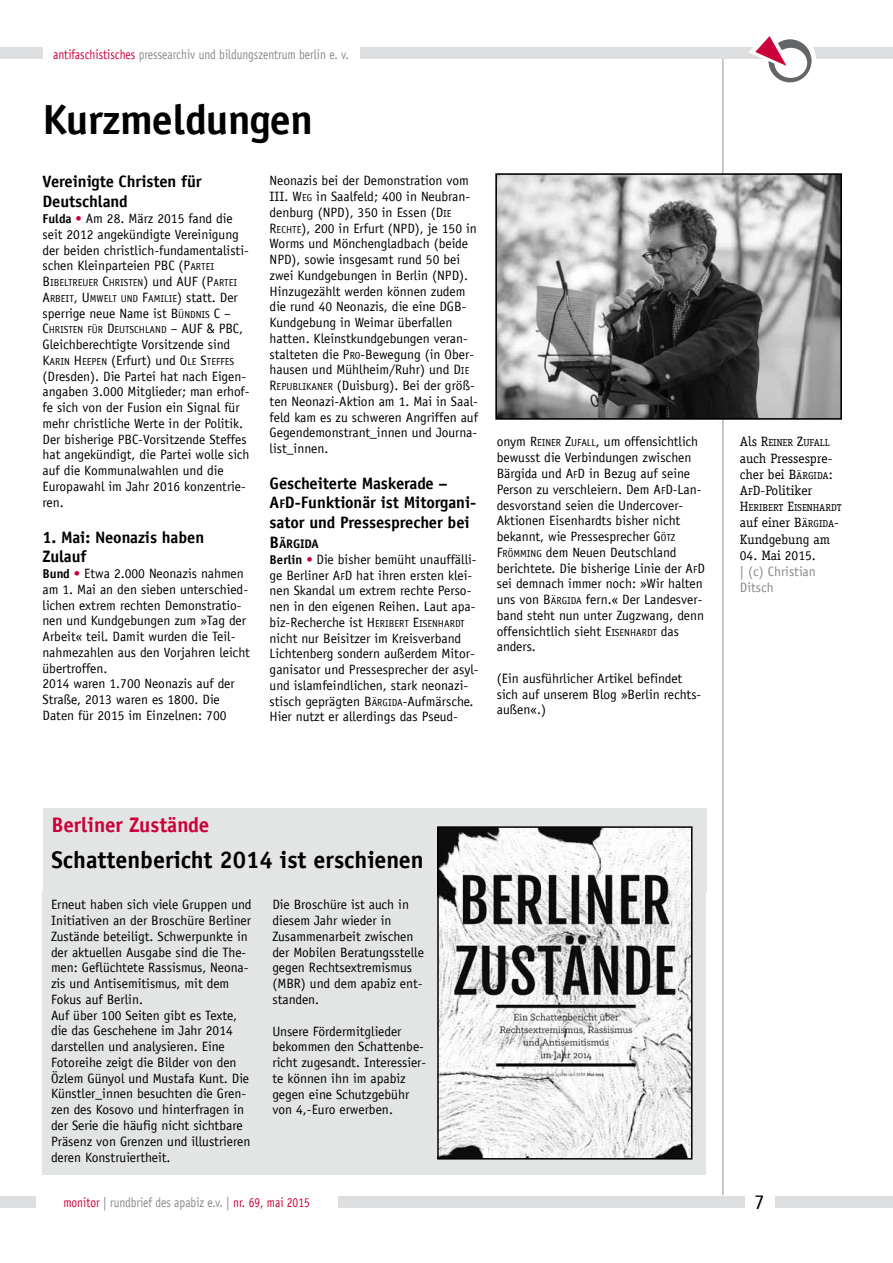
<style>
.page{position:relative;width:893px;height:1263px;background:#fff}
.page>*{position:absolute;margin:0;border:0;box-sizing:border-box;transform-origin:0 0}
.t1{font:700 42px "Officina Sans LT";letter-spacing:-.005em;color:#000}
.t2{font:700 24px "Officina Sans LT";color:#000}
.t3{font:700 21px "Officina Sans LT";color:#c90039}
.t4{font:21px "Officina Sans LT";color:#000}
.t5{font:700 16.5px/19.8px "Officina Sans LT";letter-spacing:-.005em;color:#000}
.t6{font:13.5px/15.8px "Officina Sans LT";color:#000}
.t7{font:13.5px "Officina Sans LT";color:#87888a;scale:.85 1}
.t8{font:13.5px/16.2px "Officina Serif LT";color:#000;text-align:justify}
.t9{font:13.5px/16.2px "Officina Sans LT";color:#87888a}
.t10{font:700 12.3px "Officina Sans LT";color:#000}
.t11{font:10.2px/15.8px "Officina Sans LT";color:#000}
.t12{font:10.2px "Officina Serif LT";color:#000}
.s1{color:#c90039}
.s2{font-weight:700;font-size:12.75px}
.s3{font-family:"Officina Serif LT";font-size:12.75px;color:#c90039}
.s4{font-style:inherit}
.s5{font-size:10.2px}
.s6{font-size:13.5px}
.s7{font-size:12.3px}
.s8{font-size:16.5px}
</style>
<div class="page">
<div style="left:0;top:1196px;width:893px;height:12px;background:#dddedf"></div>
<div style="left:0;top:47px;width:893px;height:12px;background:#dddedf"></div>
<svg style="left:765px;top:34px;width:51px;height:51px"></svg>
<div style="left:768px;top:39px;width:43px;height:43px;background:#646567;border-radius:50%"></div>
<div style="left:774px;top:48px;width:33px;height:30px;background:#fff;border-radius:50%"></div>
<svg style="left:749px;top:34px;width:48px;height:39px"></svg>
<hr style="left:722px;top:59px;width:1px;height:1136px;background:#9c9e9f">
<div style="left:43px;top:32px;width:316px;height:43px;background:#fff"></div>
<div style="left:745px;top:1185px;width:30px;height:35px;background:#fff"></div>
<div style="left:36px;top:1189px;width:302px;height:26px;background:#fff"></div>
<div style="left:43px;top:808px;width:663px;height:84px;background:#e3e4e4"></div>
<div style="left:43px;top:891px;width:663px;height:284px;background:#e3e4e4"></div>
<img style="left:440px;top:829px;width:249px;height:327px">
<div style="left:437px;top:826px;width:255px;height:333px;border:2px solid #000"></div>
<img style="left:498px;top:176px;width:341px;height:241px">
<div style="left:495px;top:173px;width:347px;height:247px;border:2px solid #000"></div>
<p class="t7" style="left:53px;top:46px;width:349px"><span class="s1">antifaschistisches</span> pressearchiv und bildungszentrum berlin e. v.</p>
<h1 class="t1" style="left:43px;top:93px;width:272px">Kurzmeldungen</h1>
<p class="t5" style="left:43px;top:172px;width:161px">Vereinigte Christen für<br>Deutschland</p>
<p class="t6" style="left:43px;top:211px;width:208px"><span class="s2">Fulda</span> <span class="s3">•</span> Am 28. März 2015 fand die seit 2012 angekündigte Vereinigung der beiden christlich-fundamentalisti&shy;schen Kleinparteien PBC (<span class="s4">P</span><span class="s5">ARTEI</span></p>
<p class="t11" style="left:43px;top:275px;width:197px"><span class="s6">B</span>IB ELTREU ER <span class="s6">C</span>HRISTEN<span class="s6">) und AUF (</span><span class="s6">P</span>ARTEI<br><span class="s6">A</span>RB EIT<span class="s6">, U</span>MWELT U ND <span class="s6">F</span>AMILIE<span class="s6">) statt. Der</span></p>
<p class="t6" style="left:43px;top:305px;width:190px">sperrige neue Name ist <span class="s4">B</span><span class="s5">ÜNDNIS</span> <span class="s4">C –</span></p>
<p class="t11" style="left:43px;top:322px;width:202px"><span class="s6">C</span>HRISTEN FÜR <span class="s6">D</span>EUTSCHLAND <span class="s6">– AUF &amp; PBC</span><span class="s6">,</span></p>
<p class="t6" style="left:43px;top:337px;width:189px">Gleichberechtigte Vorsitzende sind</p>
<p class="t11" style="left:43px;top:353px;width:192px"><span class="s6">K</span>ARIN <span class="s6">H</span> EEPEN <span class="s6">(Erfurt) und</span> <span class="s6">O</span>LE <span class="s6">S</span>TEFFES</p>
<p class="t6" style="left:43px;top:368px;width:209px">(Dresden). Die Partei hat nach Eigen&shy;angaben 3.000 Mitglieder; man erhof&shy;fe sich von der Fusion ein Signal für mehr christliche Werte in der Politik.<br>Der bisherige PBC-Vorsitzende Steffes hat angekündigt, die Partei wolle sich auf die Kommunalwahlen und die Europawahl im Jahr 2016 konzentrie&shy;ren.</p>
<p class="t5" style="left:43px;top:527px;width:163px">1. Mai: Neonazis haben<br>Zulauf</p>
<p class="t6" style="left:43px;top:566px;width:209px"><span class="s2">Bund</span> <span class="s3">•</span> Etwa 2.000 Neonazis nahmen am 1. Mai an den sieben unterschied&shy;lichen extrem rechten Demonstratio&shy;nen und Kundgebungen zum »Tag der<br>Arbeit« teil. Damit wurden die Teil&shy;nahmezahlen aus den Vorjahren leicht übertroffen.<br>2014 waren 1.700 Neonazis auf der<br>Straße, 2013 waren es 1800. Die<br>Daten für 2015 im Einzelnen: 700</p>
<p class="t6" style="left:270px;top:173px;width:210px">Neonazis bei der Demonstration vom <span class="s4">III. W</span><span class="s5">EG</span> in Saalfeld; 400 in Neubran&shy;denburg (NPD), 350 in Essen (<span class="s4">D</span><span class="s5">IE </span><span class="s4">R</span><span class="s5">ECHTE</span>), 200 in Erfurt (NPD), je 150 in Worms und Mönchengladbach (beide NPD), sowie insgesamt rund 50 bei zwei Kundgebungen in Berlin (NPD).<br>Hinzugezählt werden können zudem die rund 40 Neonazis, die eine DGB-Kundgebung in Weimar überfallen hatten. Kleinstkundgebungen veran&shy;stalteten die <span class="s4">P</span><span class="s5">RO</span><span class="s4">-</span>Bewegung (in Ober&shy;hausen und Mühlheim/Ruhr) und <span class="s4">D</span><span class="s5">IE </span><span class="s4">R</span><span class="s5">EPUB LIKANER</span> (Duisburg). Bei der größ&shy;ten Neonazi-Aktion am 1. Mai in Saal&shy;feld kam es zu schweren Angriffen auf Gegendemonstrant_innen und Journa&shy;list_innen.</p>
<p class="t5" style="left:270px;top:473px;width:208px">Gescheiterte Maskerade –<br><span class="s4">A</span><span class="s7">f</span><span class="s4">D</span>-Funktionär ist Mitorgani&shy;sator und Pressesprecher bei</p>
<p class="t10" style="left:270px;top:536px;width:43px"><span class="s8">B</span>ärgida</p>
<p class="t6" style="left:270px;top:551px;width:211px"><span class="s2">Berlin</span> <span class="s3">•</span> Die bisher bemüht unauffälli&shy;ge Berliner <span class="s4">A</span><span class="s5">F</span><span class="s4">D</span> hat ihren ersten klei&shy;nen Skandal um extrem rechte Perso&shy;nen in den eigenen Reihen. Laut apa&shy;biz-Recherche ist <span class="s4">H</span> <span class="s5">ERIB ERT</span> <span class="s4">E</span><span class="s5">ISENHARDT </span>nicht nur Beisitzer im Kreisverband Lichtenberg sondern außerdem Mitor&shy;ganisator und Pressesprecher der asyl&shy;und islamfeindlichen, stark neonazi&shy;stisch geprägten <span class="s4">B</span><span class="s5">ÄRGIDA</span>-Aufmärsche.<br>Hier nutzt er allerdings das Pseud-</p>
<p class="t6" style="left:497px;top:434px;width:210px">onym <span class="s4">R</span><span class="s5">EINER</span> <span class="s4">Z</span><span class="s5">UFALL</span>, um offensichtlich bewusst die Verbindungen zwischen Bärgida und <span class="s4">A</span><span class="s5">F</span><span class="s4">D</span> in Bezug auf seine Person zu verschleiern. Dem <span class="s4">A</span><span class="s5">F</span><span class="s4">D</span>-Lan&shy;desvorstand seien die Undercover-Aktionen Eisenhardts bisher nicht bekannt, wie Pressesprecher <span class="s4">G</span> <span class="s5">ÖTZ </span><span class="s4">F</span><span class="s5">RÖMMING</span> dem Neuen Deutschland berichtete. Die bisherige Linie der <span class="s4">A</span><span class="s5">F</span><span class="s4">D </span>sei demnach immer noch: »Wir halten uns von <span class="s4">B</span><span class="s5">ÄRGIDA</span> fern.« Der Landesver&shy;band steht nun unter Zugzwang, denn offensichtlich sieht <span class="s4">E</span><span class="s5">ISENHARDT</span> das anders.</p>
<p class="t6" style="left:497px;top:670px;width:206px">(Ein ausführlicher Artikel befindet sich auf unserem Blog »Berlin rechts&shy;außen«.)</p>
<p class="t12" style="left:740px;top:437px;width:91px"><span class="s6">Als</span> <span class="s6">R</span>EINER <span class="s6">Z</span>UFALL</p>
<p class="t8" style="left:740px;top:450px;width:94px">auch Pressespre&shy;cher bei <span class="s4">B</span><span class="s5">ÄRGIDA</span>:<br><span class="s4">A</span><span class="s5">F</span><span class="s4">D</span>-Politiker</p>
<p class="t12" style="left:740px;top:502px;width:103px"><span class="s6">H</span>ERIBERT <span class="s6">E</span>ISENHARDT</p>
<p class="t8" style="left:740px;top:515px;width:101px">auf einer <span class="s4">B</span><span class="s5">ÄRGIDA</span>-<br>Kundgebung am</p>
<p class="t8" style="left:740px;top:547px;width:77px">04. Mai 2015.</p>
<p class="t9" style="left:740px;top:563px;width:77px">| (c) Christian<br>Ditsch</p>
<h3 class="t3" style="left:51px;top:812px;width:159px">Berliner Zustände</h3>
<h2 class="t2" style="left:51px;top:845px;width:374px">Schattenbericht 2014 ist erschienen</h2>
<p class="t6" style="left:51px;top:897px;width:202px">Erneut haben sich viele Gruppen und Initiativen an der Broschüre Berliner Zustände beteiligt. Schwerpunkte in der aktuellen Ausgabe sind die The&shy;men: Geflüchtete Rassismus, Neona&shy;zis und Antisemitismus, mit dem Fokus auf Berlin.<br>Auf über 100 Seiten gibt es Texte, die das Geschehene im Jahr 2014 darstellen und analysieren. Eine Fotoreihe zeigt die Bilder von den Özlem Günyol und Mustafa Kunt. Die Künstler_innen besuchten die Gren&shy;zen des Kosovo und hinterfragen in der Serie die häufig nicht sichtbare Präsenz von Grenzen und illustrieren deren Konstruiertheit.</p>
<p class="t6" style="left:272px;top:897px;width:153px">Die Broschüre ist auch in diesem Jahr wieder in<br>Zusammenarbeit zwischen der Mobilen Beratungsstelle gegen Rechtsextremismus (MBR) und dem apabiz ent&shy;standen.</p>
<p class="t6" style="left:272px;top:1023px;width:155px">Unsere Fördermitglieder bekommen den Schattenbe&shy;richt zugesandt. Interessier&shy;te können ihn im apabiz gegen eine Schutzgebühr von 4,-Euro erwerben.</p>
<p class="t7" style="left:63px;top:1195px;width:291px"><span class="s1">monitor</span> | rundbrief des apabiz e.v. | <span class="s1">nr. 69, mai 2015</span></p>
<h3 class="t4" style="left:754px;top:1189px;width:12px">7</h3>
</div>
